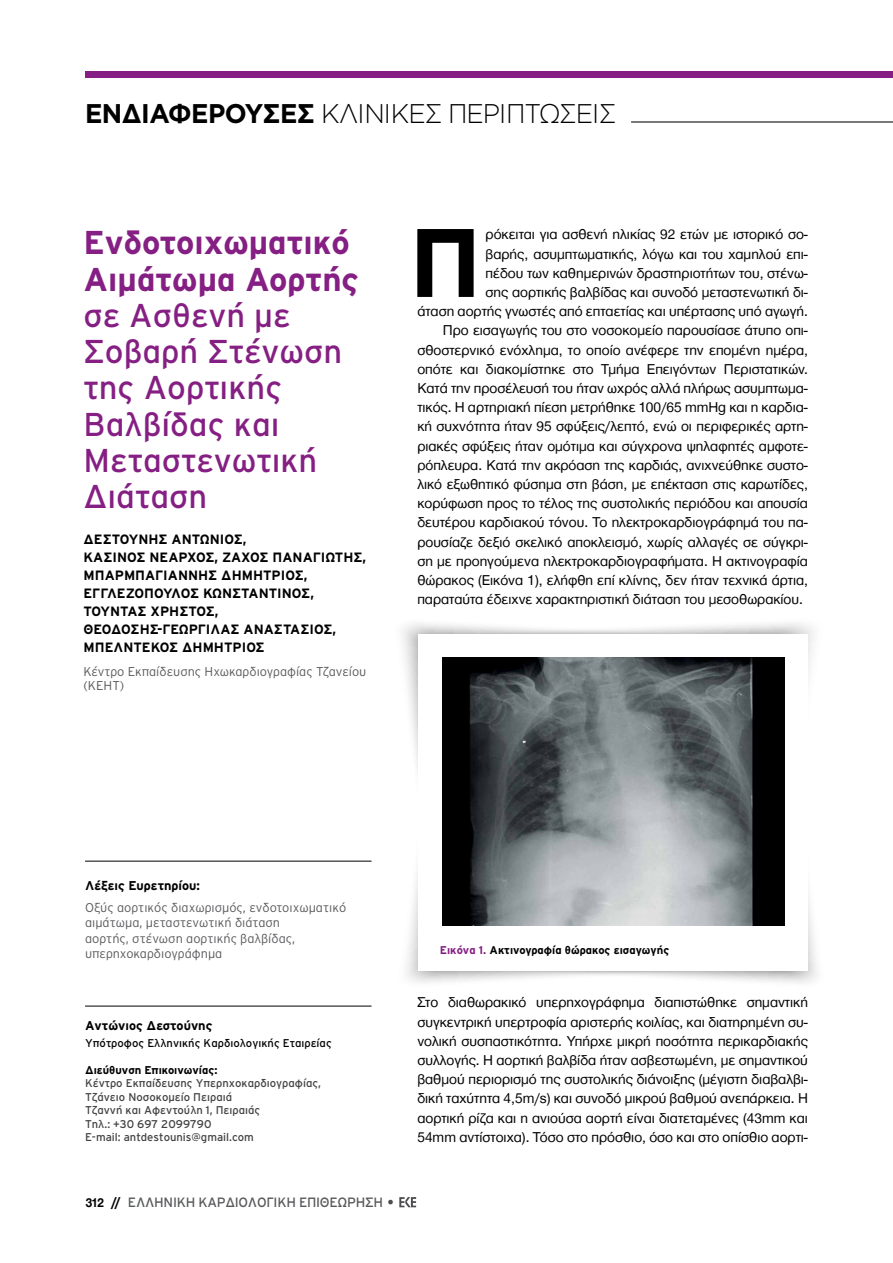
<style>
.page{position:relative;width:893px;height:1263px;background:#fff}
.page>*{position:absolute;margin:0;border:0;box-sizing:border-box;transform-origin:0 0}
.t1{font:700 97.05px "Gotham Greek";color:#000}
.t2{font:33px/36.3px "Interstate GR";color:#851f83}
.t3{font:700 33px/36.3px "Interstate GR";color:#851f83}
.t4{font:300 27px "Gotham Greek";letter-spacing:-.04em;color:#000;scale:.96 1}
.t5{font:14.7px/19.2px "Helvetica Neue Greek";color:#000;text-align:justify}
.t6{font:700 13.5px/18px "Interstate GR";color:#000}
.t7{font:13.5px "Interstate GR";letter-spacing:-.02em;color:#58595b}
.t8{font:300 12.75px/15.3px "Interstate GR";color:#58595b}
.t9{font:700 12.75px "Interstate GR";color:#000}
.t10{font:11.25px/13.5px "Interstate GR";color:#414042}
.t11{font:700 11.25px "Interstate GR";color:#000}
.t12{font:11.25px "Interstate GR";color:#000}
.s1{font-weight:700}
.s2{font-family:"Helvetica Neue Greek";font-weight:700;color:#000}
.s3{font-family:"Futura TGR";font-weight:700;color:#000}
.s4{font-family:"Helvetica Neue Greek";font-size:15px;color:#4d4d4f}
.s5{color:#851f83}
</style>
<div class="page">
<svg style="left:399px;top:1197px;width:17px;height:10px"></svg>
<hr style="left:85px;top:861px;width:287px;height:1px;background:#000">
<hr style="left:85px;top:1006px;width:287px;height:1px;background:#000">
<div style="left:85px;top:72px;width:808px;height:6px;background:#851f83"></div>
<hr style="left:631px;top:121px;width:262px;height:1px;background:#000">
<div style="left:419px;top:635px;width:389px;height:336px;background:#fff"></div>
<img style="left:443px;top:657px;width:341px;height:268px">
<h3 class="t4" style="left:85px;top:98px;width:555px"><span class="s1">ΕΝΔΙΑΦΕΡΟΥΣΕΣ</span> ΚΛΙΝΙΚΕΣ ΠΕΡΙΠΤΩΣΕΙΣ</h3>
<h2 class="t3" style="left:84px;top:224px;width:277px">Ενδοτοιχωματικό<br>Αιμάτωμα Αορτής</h2>
<h2 class="t2" style="left:84px;top:297px;width:260px">σε Ασθενή με<br>Σοβαρή Στένωση της Αορτικής<br>Βαλβίδας και<br>Μεταστενωτική<br>Διάταση</h2>
<p class="t6" style="left:84px;top:530px;width:284px">ΔΕΣΤΟΎΝΗΣ ΑΝΤΏΝΙΟΣ,<br>ΚΆΣΙΝΟΣ ΝΈΑΡΧΟΣ, ΖΆΧΟΣ ΠΑΝΑΓΙΏΤΗΣ,<br>ΜΠΑΡΜΠΑΓΙΆΝΝΗΣ ΔΗΜΉΤΡΙΟΣ,<br>EΓΓΛΕΖΟΠΟΥΛΟΣ ΚΩΝΣΤΑΝΤΊ ΝΟΣ,<br>ΤΟΎΝΤΑΣ ΧΡΉ ΣΤΟΣ,<br>ΘΕΟΔΌΣΗΣ-ΓΕΩΡΓΙΛΆΣ ΑΝΑΣΤΆΣΙΟΣ,<br>ΜΠΕΛΝΤΈΚΟΣ ΔΗΜΉΤΡΙΟΣ</p>
<p class="t8" style="left:84px;top:665px;width:284px;line-height:14.1px">Κέντρο Εκπαίδευσης Ηχωκαρδιογραφίας Τζανείου (ΚΕΗΤ)</p>
<h1 class="t1" style="left:409px;top:206px;width:74px">Π</h1>
<p class="t5" style="left:486px;top:225px;width:324px">ρόκειται για ασθενή ηλικίας 92 ετών με ιστορικό σο-</p>
<p class="t5" style="left:486px;top:244px;width:324px">βαρής, ασυμπτωματικής, λόγω και του χαμηλού επι-</p>
<p class="t5" style="left:486px;top:263px;width:324px">πέδου των καθημερινών δραστηριοτήτων του, στένω-</p>
<p class="t5" style="left:486px;top:282px;width:324px">σης αορτικής βαλβίδας και συνοδό μεταστενωτική δι-</p>
<p class="t5" style="left:417px;top:302px;width:392px">άταση αορτής γνωστές από επταετίας και υπέρτασης υπό αγωγή.</p>
<p class="t5" style="left:443px;top:321px;width:367px">Προ εισαγωγής του στο νοσοκομείο παρουσίασε άτυπο οπι-</p>
<p class="t5" style="left:417px;top:340px;width:392px">σθοστερνικό ενόχλημα, το οποίο ανέφερε την επομένη ημέρα,</p>
<p class="t5" style="left:417px;top:359px;width:392px">οπότε και διακομίστηκε στο Τμήμα Επειγόντων Περιστατικών.</p>
<p class="t5" style="left:417px;top:378px;width:392px">Κατά την προσέλευσή του ήταν ωχρός αλλά πλήρως ασυμπτωμα-</p>
<p class="t5" style="left:417px;top:398px;width:392px">τικός. Η αρτηριακή πίεση μετρήθηκε 100/65 mmHg και η καρδια-</p>
<p class="t5" style="left:417px;top:417px;width:392px">κή συχνότητα ήταν 95 σφύξεις/λεπτό, ενώ οι περιφερικές αρτη-</p>
<p class="t5" style="left:417px;top:436px;width:392px">ριακές σφύξεις ήταν ομότιμα και σύγχρονα ψηλαφητές αμφοτε-</p>
<p class="t5" style="left:417px;top:455px;width:392px">ρόπλευρα. Κατά την ακρόαση της καρδιάς, ανιχνεύθηκε συστο-</p>
<p class="t5" style="left:417px;top:474px;width:392px">λικό εξωθητικό φύσημα στη βάση, με επέκταση στις καρωτίδες,</p>
<p class="t5" style="left:417px;top:494px;width:392px">κορύφωση προς το τέλος της συστολικής περιόδου και απουσία</p>
<p class="t5" style="left:417px;top:513px;width:392px">δευτέρου καρδιακού τόνου. Το ηλεκτροκαρδιογράφημά του πα-</p>
<p class="t5" style="left:417px;top:532px;width:392px">ρουσίαζε δεξιό σκελικό αποκλεισμό, χωρίς αλλαγές σε σύγκρι-</p>
<p class="t5" style="left:417px;top:551px;width:392px">ση με προηγούμενα ηλεκτροκαρδιογραφήματα. Η ακτινογραφία</p>
<p class="t5" style="left:417px;top:570px;width:392px">θώρακος (Εικόνα 1), ελήφθη επί κλίνης, δεν ήταν τεχνικά άρτια,</p>
<p class="t5" style="left:417px;top:590px;width:387px">παραταύτα έδειχνε χαρακτηριστική διάταση του μεσοθωρακίου.</p>
<p class="t9" style="left:85px;top:878px;width:117px">Λέξεις Ευρετηρίου:</p>
<p class="t8" style="left:85px;top:900px;width:263px">Οξύς αορτικός διαχωρισμός, ενδοτοιχωματικό αιμάτωμα, μεταστενωτική διάταση<br>αορτής, στένωση αορτικής βαλβίδας, υπερηχοκαρδιογράφημα</p>
<p class="t9" style="left:85px;top:1019px;width:129px">Αντώνιος Δεστούνης</p>
<p class="t12" style="left:85px;top:1037px;width:248px">Υπότροφος Ελληνικής Καρδιολογικής Εταιρείας</p>
<p class="t11" style="left:85px;top:1064px;width:134px">Διεύθυνση Επικοινωνίας:</p>
<p class="t10" style="left:85px;top:1077px;width:238px">Κέντρο Εκπαίδευσης Υπερηχοκαρδιογραφίας,<br>Τζάνειο Νοσοκομείο Πειραιά<br>Τζαννή και Αφεντούλη 1, Πειραιάς<br>Τηλ.: +30 697 2099790<br>Ε-mail: antdestounis@gmail.com</p>
<p class="t7" style="left:86px;top:1195px;width:311px"><span class="s2">312</span> <span class="s3">//</span> EΛΛΗΝΙΚΗ ΚΑΡΔΙΟΛΟΓΙΚΗ ΕΠΙΘΕΩΡΗΣΗ <span class="s4">•</span></p>
<p class="t11" style="left:440px;top:944px;width:231px"><span class="s5">Εικόνα 1.</span> Ακτινογραφία θώρακος εισαγωγής</p>
<p class="t5" style="left:417px;top:993px;width:392px">Στο διαθωρακικό υπερηχογράφημα διαπιστώθηκε σημαντική συγκεντρική υπερτροφία αριστερής κοιλίας, και διατηρημένη συ&shy;νολική συσπαστικότητα. Υπήρχε μικρή ποσότητα περικαρδιακής συλλογής. Η αορτική βαλβίδα ήταν ασβεστωμένη, με σημαντικού βαθμού περιορισμό της συστολικής διάνοιξης (μέγιστη διαβαλβι&shy;δική ταχύτητα 4,5m/s) και συνοδό μικρού βαθμού ανεπάρκεια. Η αορτική ρίζα και η ανιούσα αορτή είναι διατεταμένες (43mm και 54mm αντίστοιχα). Τόσο στο πρόσθιο, όσο και στο οπίσθιο αορτι-</p>
</div>
